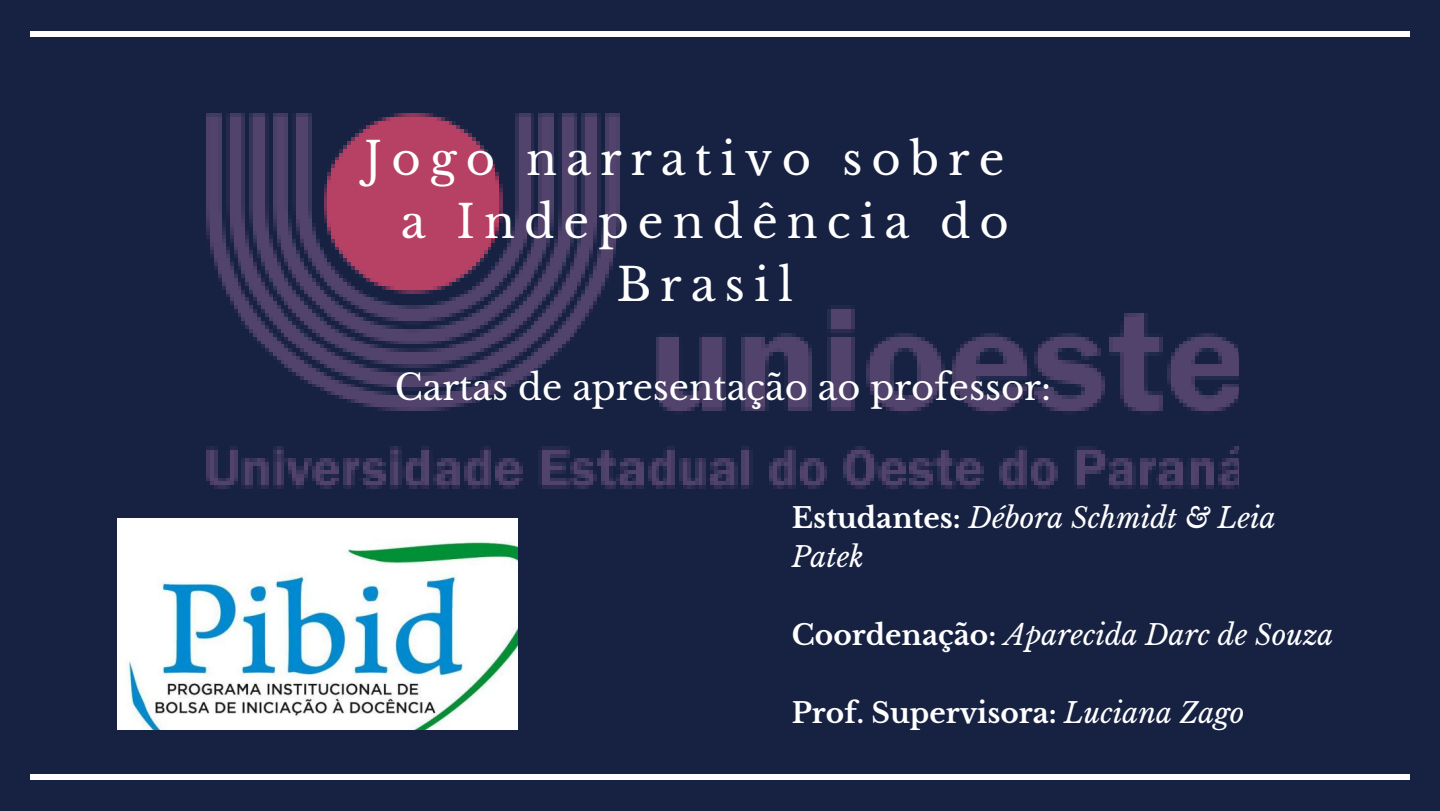
<style>
.page{position:relative;width:1440px;height:811px;background:#fff}
.page>*{position:absolute;margin:0;border:0;box-sizing:border-box;transform-origin:0 0}
.t1{font:45px "Libre Baskerville";letter-spacing:.2em;color:#fff}
.t2{font:35.3px "Libre Baskerville";color:#fff}
.t3{font:italic 28px/39px "Libre Baskerville";color:#fff}
.t4{font:700 28px "Libre Baskerville";color:#fff}
.s1{font-weight:700;font-style:normal}
.s2{font-weight:400;font-style:italic}
</style>
<div class="page">
<div style="left:0;top:0;width:1440px;height:810px;background:#172243"></div>
<div style="left:30px;top:32px;width:1380px;height:5px;background:#fff"></div>
<div style="left:30px;top:773px;width:1380px;height:5px;background:#fff"></div>
<img style="left:117px;top:518px;width:401px;height:211px">
<img style="left:206px;top:113px;width:1033px;height:376px">
<h1 class="t1" style="left:365px;top:131px;width:641px">Jogo narrativo sobre</h1>
<h1 class="t1" style="left:401px;top:194px;width:610px">a Independência do</h1>
<h1 class="t1" style="left:617px;top:257px;width:178px">Brasil</h1>
<p class="t2" style="left:395px;top:365px;width:658px">Cartas de apresentação ao professor:</p>
<p class="t3" style="left:792px;top:498px;width:485px"><span class="s1">Estudantes:</span> Débora Schmidt &amp; Leia<br>Patek</p>
<p class="t3" style="left:792px;top:615px;width:543px"><span class="s1">Coordenação:</span> Aparecida Darc de Souza</p>
<p class="t4" style="left:792px;top:695px;width:454px">Prof. Supervisora: <span class="s2">Luciana Zago</span></p>
</div>
